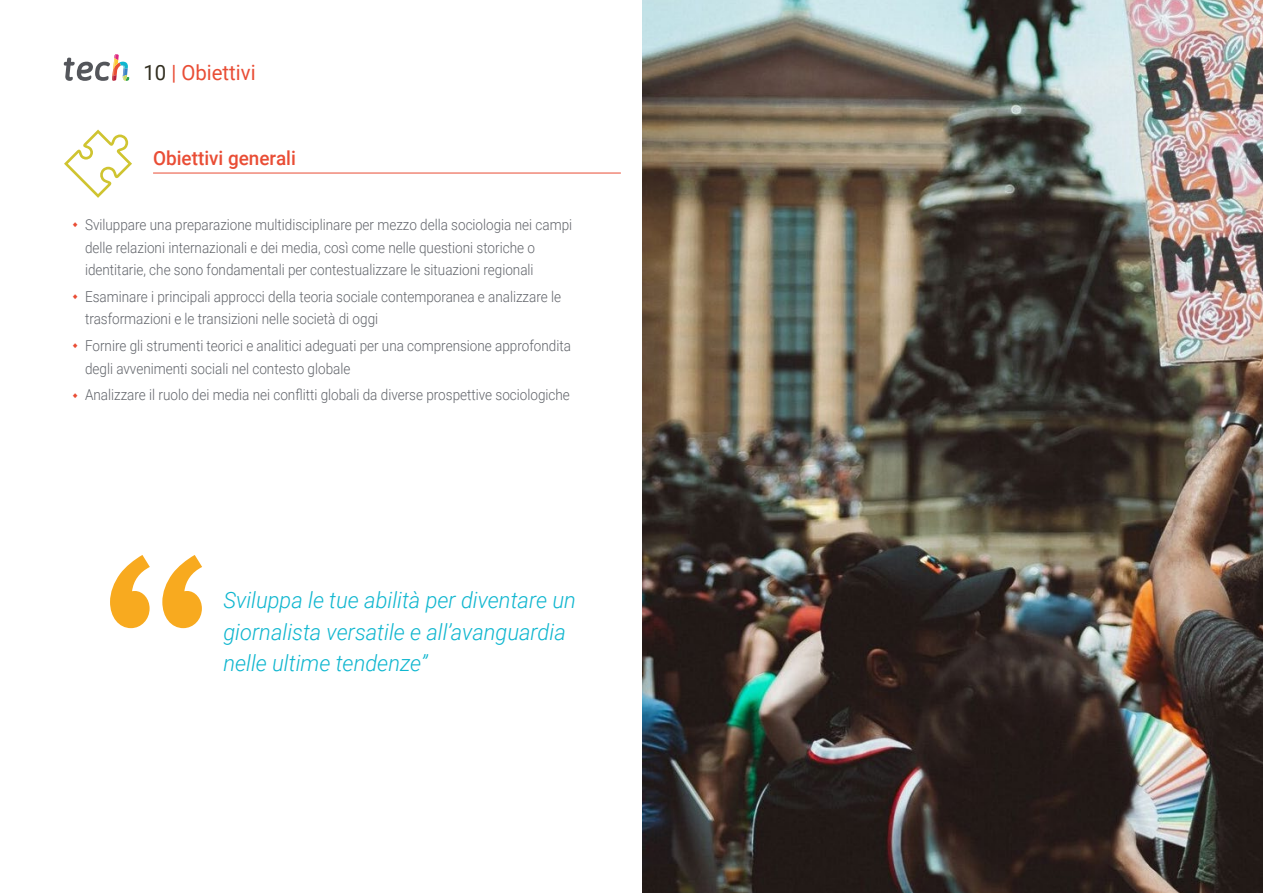
<style>
.page{position:relative;width:1263px;height:893px;background:#fff}
.page>*{position:absolute;margin:0;border:0;box-sizing:border-box;transform-origin:0 0}
.t1{font:italic 300 22.5px/31.5px "Roboto";color:#0fb6cf}
.t2{font:21px "Roboto";color:#e94d35}
.t3{font:500 19.5px "Roboto";color:#e94d35}
.t4{font:300 15px/22.5px "Roboto";color:#61646a;scale:.9 1}
.s1{color:#312e20}
.s2{color:#e94d36}
</style>
<div class="page">
<hr style="left:153px;top:173px;width:468px;height:1px;background:#e94d35">
<svg style="left:64px;top:130px;width:68px;height:68px"></svg>
<svg style="left:64px;top:54px;width:65px;height:27px"></svg>
<svg style="left:110px;top:555px;width:92px;height:73px"></svg>
<img style="left:642px;top:0;width:621px;height:893px">
<h2 class="t2" style="left:144px;top:57px;width:114px"><span class="s1">10</span> <span class="s2">|</span> Obiettivi</h2>
<h3 class="t3" style="left:153px;top:144px;width:144px">Obiettivi generali</h3>
<p class="t4" style="left:85px;top:213px;width:543px">Sviluppare una preparazione multidisciplinare per mezzo della sociologia nei campi delle relazioni internazionali e dei media, così come nelle questioni storiche o identitarie, che sono fondamentali per contestualizzare le situazioni regionali</p>
<p class="t4" style="left:85px;top:285px;width:530px">Esaminare i principali approcci della teoria sociale contemporanea e analizzare le trasformazioni e le transizioni nelle società di oggi</p>
<p class="t4" style="left:85px;top:334px;width:541px">Fornire gli strumenti teorici e analitici adeguati per una comprensione approfondita degli avvenimenti sociali nel contesto globale</p>
<p class="t4" style="left:85px;top:383px;width:540px">Analizzare il ruolo dei media nei conflitti globali da diverse prospettive sociologiche</p>
<h1 class="t1" style="left:223px;top:584px;width:354px">Sviluppa le tue abilità per diventare un giornalista versatile e all’avanguardia nelle ultime tendenze”</h1>
</div>
